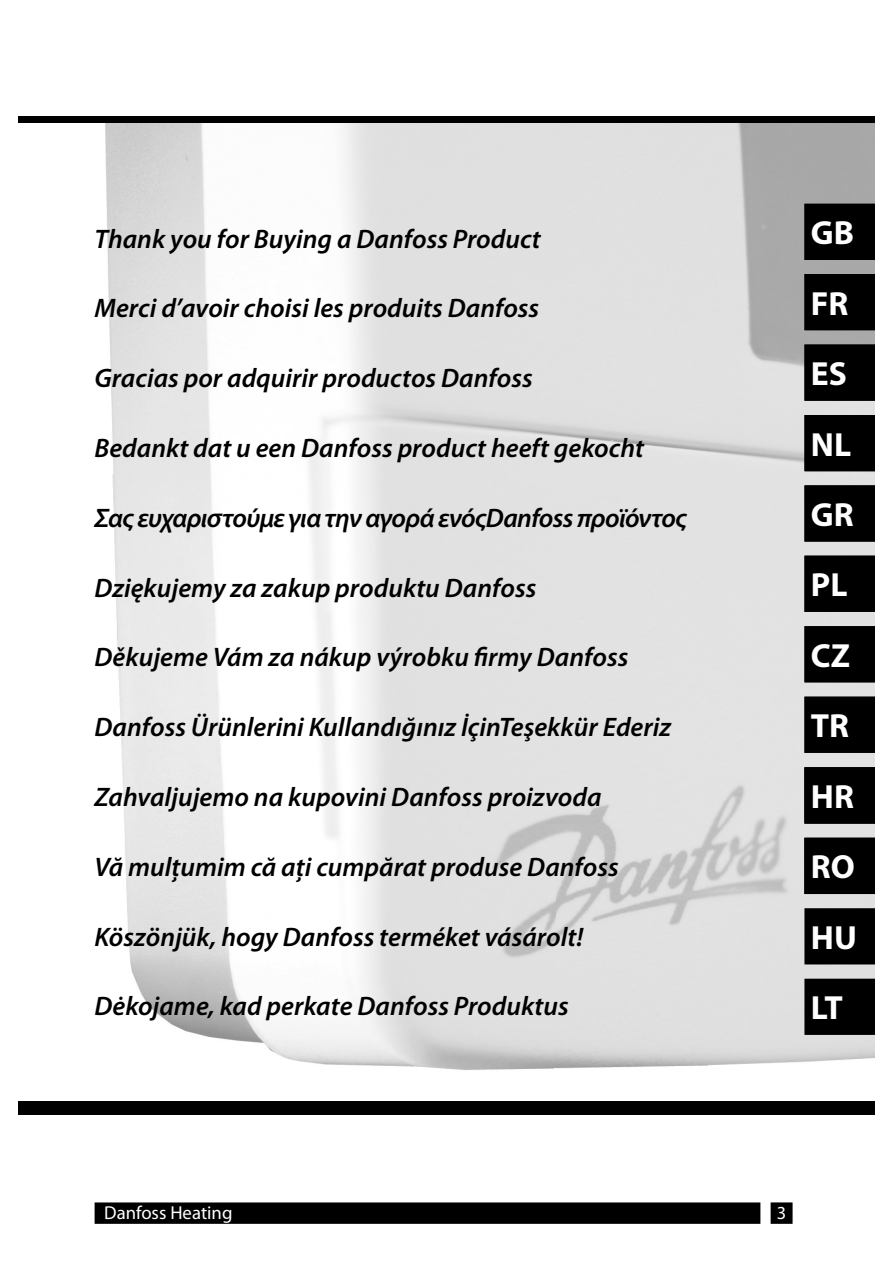
<style>
.page{position:relative;width:893px;height:1265px;background:#fff}
.page>*{position:absolute;margin:0;border:0;box-sizing:border-box;transform-origin:0 0}
.t1{font:700 33.6px/70.3px "Myriad Pro";color:#fff}
.t2{font:italic 600 26.85px "Myriad Pro";color:#000}
.t3{font:italic 600 26.85px "Myriad Pro";letter-spacing:-.025em;color:#000}
.t4{font:18.75px "Myriad Pro";color:#fff}
.t5{font:18.45px "Myriad Pro";color:#fff}
</style>
<div class="page">
<div style="left:95px;top:1202px;width:665px;height:21px;background:#000"></div>
<svg style="left:770px;top:1202px;width:22px;height:21px"></svg>
<img style="left:105px;top:123px;width:769px;height:947px">
<div style="left:804px;top:978px;width:70px;height:57px;background:#000"></div>
<div style="left:804px;top:204px;width:70px;height:56px;background:#000"></div>
<div style="left:804px;top:274px;width:70px;height:56px;background:#000"></div>
<div style="left:804px;top:344px;width:70px;height:57px;background:#000"></div>
<div style="left:804px;top:415px;width:70px;height:56px;background:#000"></div>
<div style="left:804px;top:485px;width:70px;height:56px;background:#000"></div>
<div style="left:804px;top:555px;width:70px;height:57px;background:#000"></div>
<div style="left:804px;top:626px;width:70px;height:56px;background:#000"></div>
<div style="left:804px;top:696px;width:70px;height:57px;background:#000"></div>
<div style="left:18px;top:116px;width:856px;height:7px;background:#000"></div>
<div style="left:18px;top:1101px;width:856px;height:13px;background:#000"></div>
<div style="left:804px;top:767px;width:70px;height:56px;background:#000"></div>
<div style="left:804px;top:837px;width:70px;height:57px;background:#000"></div>
<div style="left:804px;top:908px;width:70px;height:56px;background:#000"></div>
<p class="t2" style="left:94px;top:229px;width:448px">Thank you for Buying a Danfoss Product</p>
<p class="t2" style="left:94px;top:298px;width:446px">Merci d’avoir choisi les produits Danfoss</p>
<p class="t2" style="left:94px;top:368px;width:439px">Gracias por adquirir productos Danfoss</p>
<p class="t2" style="left:94px;top:438px;width:551px">Bedankt dat u een Danfoss product heeft gekocht</p>
<p class="t3" style="left:94px;top:508px;width:594px">Σας ευχαριστούμε για την αγορά ενόςDanfoss προϊόντος</p>
<p class="t2" style="left:94px;top:577px;width:443px">Dziękujemy za zakup produktu Danfoss</p>
<p class="t2" style="left:94px;top:647px;width:535px">Děkujeme Vám za nákup výrobku firmy Danfoss</p>
<p class="t2" style="left:94px;top:717px;width:578px">Danfoss Ürünlerini Kullandığınız İçinTeşekkür Ederiz</p>
<p class="t2" style="left:94px;top:787px;width:508px">Zahvaljujemo na kupovini Danfoss proizvoda</p>
<p class="t2" style="left:94px;top:856px;width:525px">Vă mulţumim că aţi cumpărat produse Danfoss</p>
<p class="t2" style="left:94px;top:926px;width:490px">Köszönjük, hogy Danfoss terméket vásárolt!</p>
<p class="t2" style="left:94px;top:996px;width:475px">Dėkojame, kad perkate Danfoss Produktus</p>
<p class="t1" style="left:810px;top:201px;width:45px">GB<br>FR<br>ES<br>NL<br>GR<br>PL<br>CZ<br>TR</p>
<p class="t1" style="left:810px;top:764px;width:47px;text-align:justify">HR RO HU</p>
<p class="t1" style="left:810px;top:975px;width:34px">LT</p>
<p class="t4" style="left:104px;top:1205px;width:130px">Danfoss Heating</p>
<p class="t5" style="left:776px;top:1206px;width:11px">3</p>
</div>
